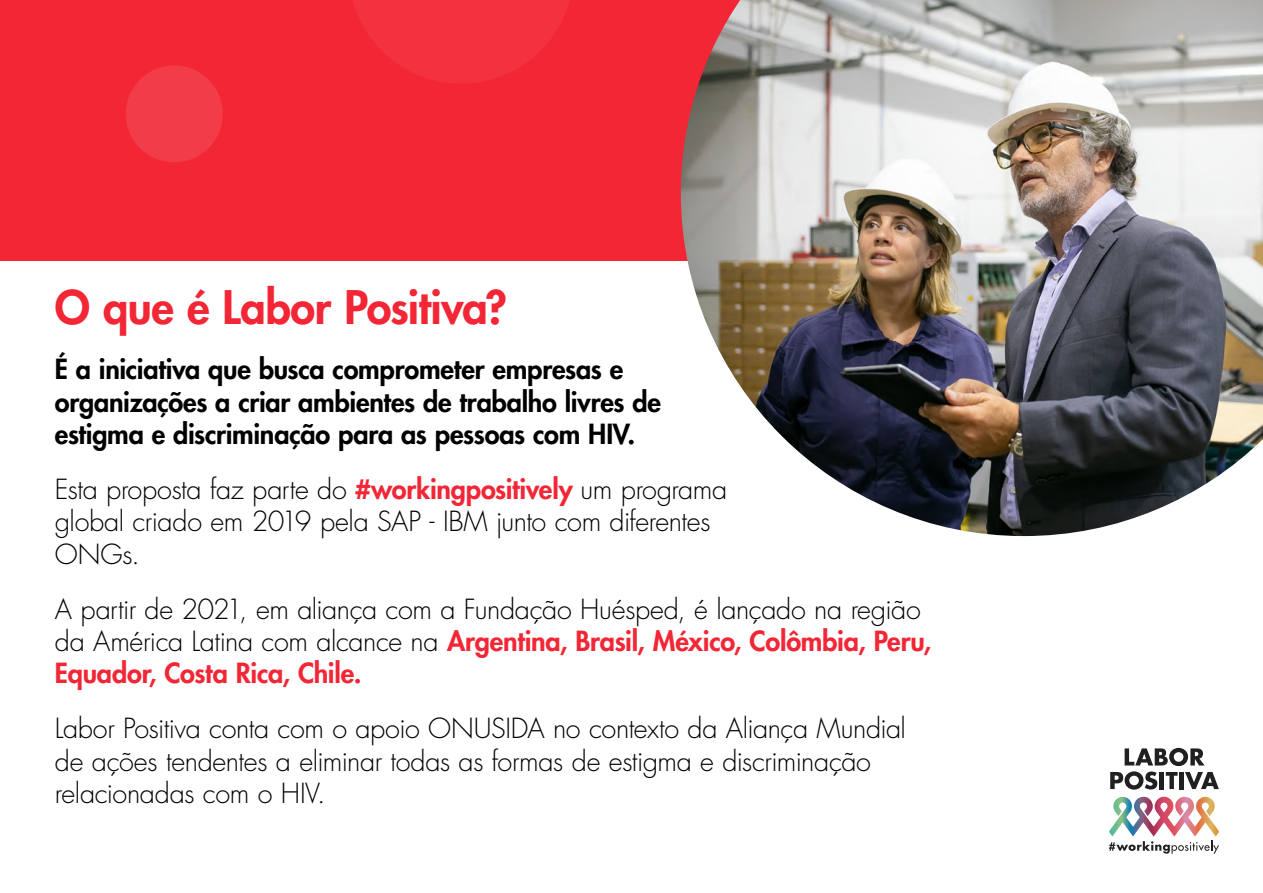
<style>
.page{position:relative;width:1263px;height:893px;background:#fff}
.page>*{position:absolute;margin:0;border:0;box-sizing:border-box;transform-origin:0 0}
.t1{font:800 45px "Futura Std";letter-spacing:-.015em;color:#f22635}
.t2{font:300 27px/32.4px "Futura Std";letter-spacing:-.015em;color:#000}
.t3{font:800 27px/32.4px "Futura Std";letter-spacing:-.01em;color:#000}
.s1{font-weight:800;color:#f22635}
</style>
<div class="page">
<div style="left:0;top:0;width:1263px;height:260px;background:#f22635"></div>
<img style="left:681px;top:0;width:582px;height:536px">
<svg style="left:353px;top:0;width:216px;height:83px"></svg>
<div style="left:126px;top:65px;width:97px;height:97px;background:#f33c49;border-radius:50%"></div>
<svg style="left:1110px;top:748px;width:109px;height:42px"></svg>
<img style="left:1109px;top:796px;width:110px;height:58px">
<h1 class="t1" style="left:55px;top:279px;width:454px">O que é Labor Positiva?</h1>
<p class="t3" style="left:55px;top:353px;width:608px">É a iniciativa que busca comprometer empresas e organizações a criar ambientes de trabalho livres de estigma e discriminação para as pessoas com HIV.</p>
<p class="t2" style="left:55px;top:474px;width:674px">Esta proposta faz parte do <span class="s1">#workingpositively</span> um programa global criado em 2019 pela SAP - IBM junto com diferentes<br>ONGs.</p>
<p class="t2" style="left:55px;top:593px;width:878px">A partir de 2021, em aliança com a Fundação Huésped, é lançado na região da América Latina com alcance na <span class="s1">Argentina, Brasil, México, Colômbia, Peru,<br>Equador, Costa Rica, Chile.</span></p>
<p class="t2" style="left:55px;top:713px;width:853px">Labor Positiva conta com o apoio ONUSIDA no contexto da Aliança Mundial de ações tendentes a eliminar todas as formas de estigma e discriminação relacionadas com o HIV.</p>
</div>
